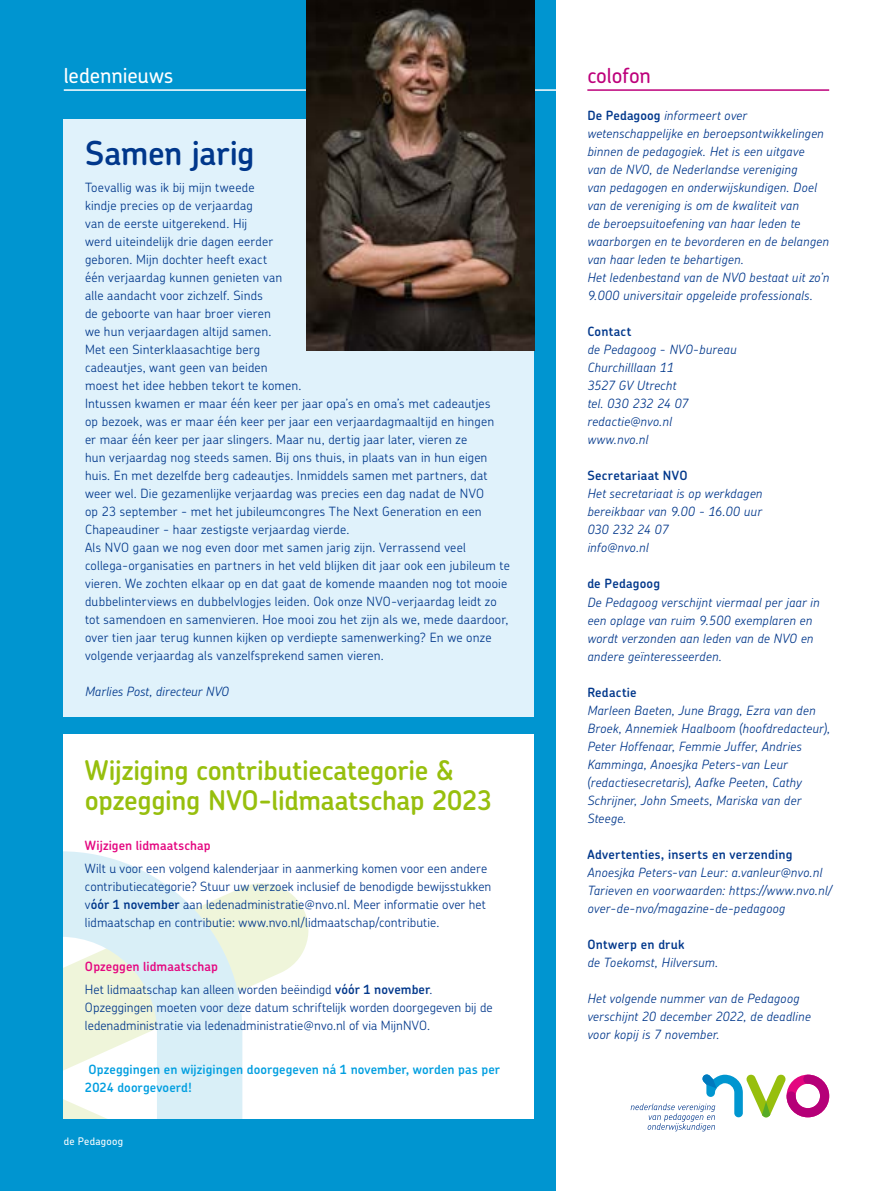
<style>
.page{position:relative;width:893px;height:1191px;background:#fff}
.page>*{position:absolute;margin:0;border:0;box-sizing:border-box;transform-origin:0 0}
.t1{font:600 33px "Chevin Pro";letter-spacing:-.015em;color:#00378b}
.t2{font:600 27px/30px "Chevin Pro";letter-spacing:-.01em;color:#97bf0d}
.t3{font:500 21px "Chevin Pro";letter-spacing:-.005em;color:#fff}
.t4{font:500 21px "Chevin Pro";letter-spacing:-.005em;color:#bd007b}
.t5{font:300 12.75px/18px "Chevin Pro";letter-spacing:.015em;color:#00378b}
.t6{font:italic 300 12.75px/18px "Chevin Pro";letter-spacing:.015em;color:#00378b}
.t7{font:600 12.75px "Chevin Pro";letter-spacing:.02em;color:#00378b}
.t8{font:600 12.75px/18px "Chevin Pro";letter-spacing:.005em;color:#009ee0}
.t9{font:600 12.75px "Chevin Pro";letter-spacing:.005em;color:#e40680}
.t10{font:500 10.5px "Chevin Pro";letter-spacing:.025em;color:#fff}
.s1{font-weight:600}
.s2{font-weight:600;color:#e40680}
.s3{font-weight:600;font-style:normal}
</style>
<div class="page">
<div style="left:0;top:0;width:555px;height:1191px;background:#0095d0"></div>
<hr style="left:64px;top:89px;width:829px;height:2px;background:#fff">
<div style="left:64px;top:119px;width:470px;height:598px;background:#e0f2fb"></div>
<svg style="left:631px;top:1074px;width:198px;height:57px"></svg>
<img style="left:306px;top:0;width:228px;height:351px">
<hr style="left:587px;top:89px;width:242px;height:2px;background:#bd007b">
<div style="left:64px;top:733px;width:470px;height:385px;background:#fff"></div>
<svg style="left:242px;top:883px;width:67px;height:235px"></svg>
<svg style="left:64px;top:851px;width:178px;height:267px;fill:#d9eff7"></svg>
<h3 class="t3" style="left:64px;top:61px;width:111px">ledennieuws</h3>
<h1 class="t1" style="left:85px;top:131px;width:171px">Samen jarig</h1>
<p class="t5" style="left:85px;top:178px;width:426px">Toevallig was ik bij mijn tweede<br>kindje precies op de verjaardag<br>van de eerste uitgerekend. Hij<br>werd uiteindelijk drie dagen eerder<br>geboren. Mijn dochter heeft exact<br>één verjaardag kunnen genieten van<br>alle aandacht voor zichzelf. Sinds<br>de geboorte van haar broer vieren<br>we hun verjaardagen altijd samen.<br>Met een Sinterklaasachtige berg<br>cadeautjes, want geen van beiden<br>moest het idee hebben tekort te komen.<br>Intussen kwamen er maar één keer per jaar opa’s en oma’s met cadeautjes<br>op bezoek, was er maar één keer per jaar een verjaardagmaaltijd en hingen<br>er maar één keer per jaar slingers. Maar nu, dertig jaar later, vieren ze<br>hun verjaardag nog steeds samen. Bij ons thuis, in plaats van in hun eigen huis. En met dezelfde berg cadeautjes. Inmiddels samen met partners, dat weer wel. Die gezamenlijke verjaardag was precies een dag nadat de NVO<br>op 23 september - met het jubileumcongres The Next Generation en een Chapeaudiner - haar zestigste verjaardag vierde.<br>Als NVO gaan we nog even door met samen jarig zijn. Verrassend veel collega-organisaties en partners in het veld blijken dit jaar ook een jubileum te vieren. We zochten elkaar op en dat gaat de komende maanden nog tot mooie dubbelinterviews en dubbelvlogjes leiden. Ook onze NVO-verjaardag leidt zo tot samendoen en samenvieren. Hoe mooi zou het zijn als we, mede daardoor, over tien jaar terug kunnen kijken op verdiepte samenwerking? En we onze volgende verjaardag als vanzelfsprekend samen vieren.</p>
<p class="t6" style="left:85px;top:682px;width:145px">Marlies Post, directeur NVO</p>
<h2 class="t2" style="left:85px;top:754px;width:409px">Wijziging contributiecategorie &amp; opzegging NVO-lidmaatschap 2023</h2>
<p class="t9" style="left:85px;top:837px;width:127px">Wijzigen lidmaatschap</p>
<p class="t5" style="left:85px;top:858px;width:408px">Wilt u voor een volgend kalenderjaar in aanmerking komen voor een andere contributiecategorie? Stuur uw verzoek inclusief de benodigde bewijsstukken v<span class="s1">óór 1 november</span> aan ledenadministratie@nvo.nl. Meer informatie over het lidmaatschap en contributie: www.nvo.nl/lidmaatschap/contributie.</p>
<p class="t5" style="left:85px;top:955px;width:349px;line-height:22.2px"><span class="s2">Opzeggen lidmaatschap<br></span>Het lidmaatschap kan alleen worden beëindigd <span class="s1">vóór 1 november</span>.</p>
<p class="t5" style="left:85px;top:997px;width:409px">Opzeggingen moeten voor deze datum schriftelijk worden doorgegeven bij de ledenadministratie via ledenadministratie@nvo.nl of via MijnNVO.</p>
<p class="t8" style="left:85px;top:1060px;width:417px">Opzeggingen en wijzigingen doorgegeven ná 1 november, worden pas per<br>2024 doorgevoerd!</p>
<p class="t10" style="left:64px;top:1134px;width:61px">de Pedagoog</p>
<h3 class="t4" style="left:587px;top:61px;width:65px">colofon</h3>
<p class="t6" style="left:587px;top:106px;width:243px"><span class="s3">De Pedagoog</span> informeert over wetenschappelijke en beroepsontwikkelingen binnen de pedagogiek. Het is een uitgave<br>van de NVO, de Nederlandse vereniging<br>van pedagogen en onderwijskundigen. Doel van de vereniging is om de kwaliteit van<br>de beroepsuitoefening van haar leden te waarborgen en te bevorderen en de belangen van haar leden te behartigen.<br>Het ledenbestand van de NVO bestaat uit zo’n 9.000 universitair opgeleide professionals.</p>
<p class="t7" style="left:587px;top:323px;width:45px">Contact</p>
<p class="t6" style="left:587px;top:340px;width:151px">de Pedagoog - NVO-bureau<br>Churchilllaan 11<br>3527 GV Utrecht<br>tel. 030 232 24 07 redactie@nvo.nl<br>www.nvo.nl</p>
<p class="t7" style="left:587px;top:467px;width:102px">Secretariaat NVO</p>
<p class="t6" style="left:587px;top:484px;width:177px">Het secretariaat is op werkdagen bereikbaar van 9.00 - 16.00 uur<br>030 232 24 07<br>info@nvo.nl</p>
<p class="t7" style="left:587px;top:575px;width:74px">de Pedagoog</p>
<p class="t6" style="left:587px;top:592px;width:234px">De Pedagoog verschijnt viermaal per jaar in een oplage van ruim 9.500 exemplaren en wordt verzonden aan leden van de NVO en andere geïnteresseerden.</p>
<p class="t7" style="left:587px;top:683px;width:51px">Redactie</p>
<p class="t6" style="left:587px;top:700px;width:244px">Marleen Baeten, June Bragg, Ezra van den Broek, Annemiek Haalboom (hoofdredacteur), Peter Hoffenaar, Femmie Juffer, Andries Kamminga, Anoesjka Peters-van Leur (redactiesecretaris), Aafke Peeten, Cathy Schrijner, John Smeets, Mariska van der Steege.</p>
<p class="t7" style="left:587px;top:845px;width:207px">Advertenties, inserts en verzending</p>
<p class="t6" style="left:587px;top:862px;width:246px">Anoesjka Peters-van Leur: a.vanleur@nvo.nl<br>Tarieven en voorwaarden: https://www.nvo.nl/ over-de-nvo/magazine-de-pedagoog</p>
<p class="t7" style="left:587px;top:935px;width:99px">Ontwerp en druk</p>
<p class="t6" style="left:587px;top:952px;width:132px">de Toekomst, Hilversum.</p>
<p class="t6" style="left:587px;top:988px;width:225px">Het volgende nummer van de Pedagoog verschijnt 20 december 2022, de deadline voor kopij is 7 november.</p>
</div>
